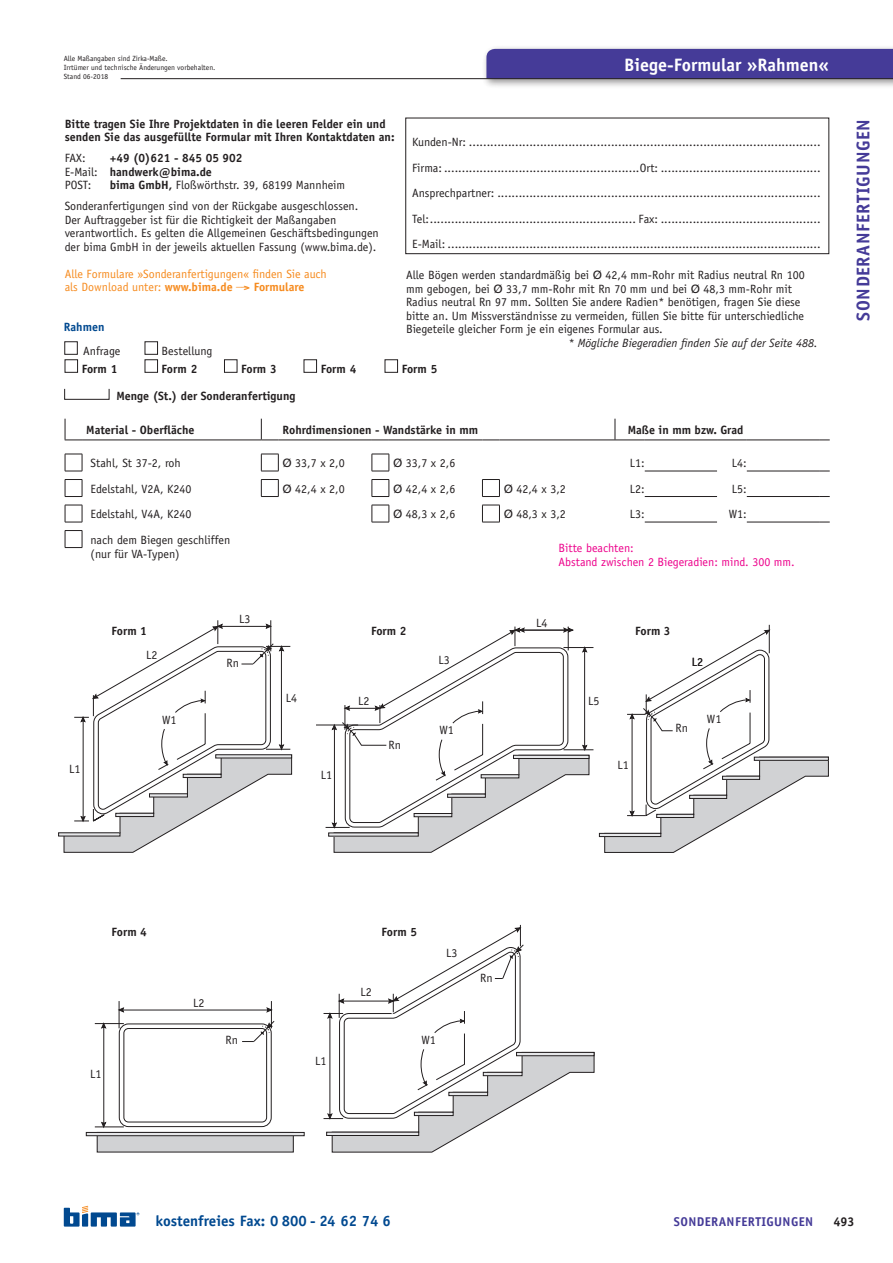
<style>
.page{position:relative;width:893px;height:1263px;background:#fff}
.page>*{position:absolute;margin:0;border:0;box-sizing:border-box;transform-origin:0 0}
.t1{font:700 18.45px "Officina Sans";letter-spacing:.03em;color:#453b98}
.t2{font:700 18px "Officina Sans";color:#fff}
.t3{font:700 15px "Officina Sans";color:#014990}
.t4{font:700 12.75px "Officina Sans";letter-spacing:.03em;color:#453b98}
.t5{font:700 12.75px "Officina Sans";color:#231f20}
.t6{font:12px/13.5px "Officina Sans";color:#231f20}
.t7{font:700 12px/13.5px "Officina Sans";color:#231f20}
.t8{font:12px/13.5px "Officina Sans";color:#f68b1f}
.t9{font:12px/13.5px "Officina Sans";color:#ed028c}
.t10{font:italic 12px "Officina Sans";color:#231f20}
.t11{font:700 12px "Officina Sans";color:#014990}
.t12{font:7.5px/9px "Officina Sans";color:#231f20}
.s1{font-family:"Frutiger"}
.s2{font-weight:400}
.s3{font-weight:700}
</style>
<div class="page">
<div style="left:482px;top:45px;width:411px;height:44px;background:#231f20;opacity:.5"></div>
<div style="left:486px;top:49px;width:407px;height:29px;background:#453b98"></div>
<svg style="left:64px;top:1206px;width:75px;height:20px"></svg>
<hr style="left:121px;top:78px;width:772px;height:1px;background:#231f20">
<div style="left:58px;top:833px;width:62px;height:3px;border:1px solid #231f20"></div>
<svg style="left:64px;top:620px;width:228px;height:233px"></svg>
<hr style="left:316px;top:725px;width:42px;height:1px;background:#231f20">
<hr style="left:563px;top:749px;width:30px;height:1px;background:#231f20">
<hr style="left:563px;top:647px;width:30px;height:1px;background:#231f20">
<svg style="left:326px;top:626px;width:263px;height:227px"></svg>
<div style="left:97px;top:1132px;width:196px;height:20px;background:#d1d2d4"></div>
<div style="left:86px;top:1132px;width:218px;height:4px;border:1px solid #231f20"></div>
<svg style="left:95px;top:1001px;width:180px;height:127px"></svg>
<svg style="left:324px;top:925px;width:270px;height:227px"></svg>
<div style="left:599px;top:833px;width:62px;height:4px;border:1px solid #231f20"></div>
<svg style="left:604px;top:624px;width:225px;height:229px"></svg>
<div style="left:405px;top:118px;width:424px;height:136px;border:1px solid #231f20"></div>
<svg style="left:261px;top:454px;width:18px;height:18px"></svg>
<svg style="left:372px;top:454px;width:18px;height:18px"></svg>
<svg style="left:261px;top:479px;width:18px;height:18px"></svg>
<svg style="left:372px;top:479px;width:18px;height:18px"></svg>
<svg style="left:482px;top:479px;width:18px;height:18px"></svg>
<svg style="left:372px;top:505px;width:18px;height:18px"></svg>
<svg style="left:482px;top:505px;width:18px;height:18px"></svg>
<svg style="left:65px;top:454px;width:18px;height:18px"></svg>
<svg style="left:65px;top:479px;width:18px;height:18px"></svg>
<svg style="left:65px;top:505px;width:18px;height:18px"></svg>
<svg style="left:65px;top:530px;width:18px;height:18px"></svg>
<svg style="left:615px;top:419px;width:1px;height:21px"></svg>
<hr style="left:645px;top:471px;width:72px;height:1px;background:#231f20">
<hr style="left:747px;top:471px;width:72px;height:1px;background:#231f20">
<hr style="left:645px;top:496px;width:72px;height:1px;background:#231f20">
<hr style="left:747px;top:496px;width:72px;height:1px;background:#231f20">
<hr style="left:645px;top:522px;width:72px;height:1px;background:#231f20">
<hr style="left:747px;top:522px;width:72px;height:1px;background:#231f20">
<svg style="left:65px;top:419px;width:17px;height:22px"></svg>
<hr style="left:82px;top:440px;width:179px;height:1px;background:#231f20">
<svg style="left:261px;top:419px;width:17px;height:22px"></svg>
<hr style="left:278px;top:440px;width:94px;height:1px;background:#231f20">
<svg style="left:372px;top:440px;width:17px;height:1px"></svg>
<hr style="left:389px;top:440px;width:93px;height:1px;background:#231f20">
<svg style="left:482px;top:440px;width:17px;height:1px"></svg>
<hr style="left:499px;top:440px;width:116px;height:1px;background:#231f20">
<hr style="left:615px;top:440px;width:30px;height:1px;background:#231f20">
<hr style="left:645px;top:440px;width:72px;height:1px;background:#231f20">
<hr style="left:717px;top:440px;width:30px;height:1px;background:#231f20">
<hr style="left:747px;top:440px;width:72px;height:1px;background:#231f20">
<p class="t12" style="left:64px;top:54px;width:153px">Alle Maßangaben sind Zirka-Maße.<br>Irrtümer und technische Änderungen vorbehalten.<br>Stand 06-2018</p>
<h2 class="t2" style="left:624px;top:57px;width:207px">Biege-Formular »Rahmen«</h2>
<p class="t7" style="left:65px;top:118px;width:331px">Bitte tragen Sie Ihre Projektdaten in die leeren Felder ein und senden Sie das ausgefüllte Formular mit Ihren Kontaktdaten an:</p>
<p class="t6" style="left:65px;top:152px;width:22px">FAX:</p>
<p class="t6" style="left:412px;top:130px;width:410px;line-height:25.5px;text-align:justify">Kunden-Nr: ...................................................................................................<br>Firma: .......................................................Ort: .............................................<br>Ansprechpartner: ...........................................................................................<br>Tel: .......................................................... Fax: .............................................<br>E-Mail: .........................................................................................................</p>
<p class="t6" style="left:406px;top:269px;width:400px">Alle Bögen werden standardmäßig bei <span class="s1">Ø</span> 42,4 mm-Rohr mit Radius neutral Rn 100 mm gebogen, bei <span class="s1">Ø</span> 33,7 mm-Rohr mit Rn 70 mm und bei <span class="s1">Ø</span> 48,3 mm-Rohr mit Radius neutral Rn 97 mm. Sollten Sie andere Radien* benötigen, fragen Sie diese bitte an. Um Missverständnisse zu vermeiden, füllen Sie bitte für unterschiedliche Biegeteile gleicher Form je ein eigenes Formular aus.</p>
<p class="t10" style="left:568px;top:338px;width:251px">* Mögliche Biegeradien finden Sie auf der Seite 488.</p>
<p class="t7" style="left:65px;top:153px;width:179px;text-indent:45px">+49 (0)621 - 845 05 902<br><span class="s2">E-Mail:</span> handwerk@bima.de<br><span class="s2">POST:</span></p>
<p class="t6" style="left:65px;top:175px;width:295px;line-height:21px;text-indent:45px"><span class="s3">bima GmbH,</span> Floßwörthstr. 39, 68199 Mannheim<br>Sonderanfertigungen sind von der Rückgabe ausgeschlossen.</p>
<p class="t6" style="left:65px;top:213px;width:316px">Der Auftraggeber ist für die Richtigkeit der Maßangaben verantwortlich. Es gelten die Allgemeinen Geschäftsbedingungen der bima GmbH in der jeweils aktuellen Fassung (www.bima.de).</p>
<p class="t8" style="left:65px;top:267px;width:264px">Alle Formulare »Sonderanfertigungen« finden Sie auch als Download unter: <span class="s3">www.bima.de </span><sup>__</sup><span class="s3">&gt; Formulare</span></p>
<p class="t11" style="left:64px;top:321px;width:42px">Rahmen</p>
<p class="t6" style="left:83px;top:344px;width:39px">Anfrage</p>
<p class="t6" style="left:162px;top:344px;width:52px">Bestellung</p>
<p class="t7" style="left:82px;top:363px;width:37px">Form 1</p>
<p class="t7" style="left:162px;top:363px;width:37px">Form 2</p>
<p class="t7" style="left:241px;top:363px;width:37px">Form 3</p>
<p class="t7" style="left:321px;top:363px;width:37px">Form 4</p>
<p class="t7" style="left:402px;top:363px;width:37px">Form 5</p>
<p class="t7" style="left:116px;top:390px;width:181px">Menge (St.) der Sonderanfertigung</p>
<p class="t7" style="left:86px;top:424px;width:110px">Material - Oberfläche</p>
<p class="t7" style="left:283px;top:424px;width:197px">Rohrdimensionen - Wandstärke in mm</p>
<p class="t7" style="left:628px;top:424px;width:117px">Maße in mm bzw. Grad</p>
<p class="t6" style="left:91px;top:456px;width:92px">Stahl, St 37-2, roh</p>
<p class="t6" style="left:283px;top:456px;width:64px"><span class="s1">Ø</span> 33,7 x 2,0</p>
<p class="t6" style="left:393px;top:456px;width:64px"><span class="s1">Ø</span> 33,7 x 2,6</p>
<p class="t6" style="left:630px;top:456px;width:16px">L1:</p>
<p class="t6" style="left:732px;top:456px;width:16px">L4:</p>
<p class="t6" style="left:91px;top:482px;width:102px">Edelstahl, V2A, K240</p>
<p class="t6" style="left:283px;top:482px;width:64px"><span class="s1">Ø</span> 42,4 x 2,0</p>
<p class="t6" style="left:393px;top:482px;width:64px"><span class="s1">Ø</span> 42,4 x 2,6</p>
<p class="t6" style="left:504px;top:482px;width:64px"><span class="s1">Ø</span> 42,4 x 3,2</p>
<p class="t6" style="left:630px;top:482px;width:16px">L2:</p>
<p class="t6" style="left:732px;top:482px;width:16px">L5:</p>
<p class="t6" style="left:91px;top:507px;width:102px">Edelstahl, V4A, K240</p>
<p class="t6" style="left:393px;top:507px;width:64px"><span class="s1">Ø</span> 48,3 x 2,6</p>
<p class="t6" style="left:504px;top:507px;width:64px"><span class="s1">Ø</span> 48,3 x 3,2</p>
<p class="t6" style="left:630px;top:507px;width:16px">L3:</p>
<p class="t6" style="left:729px;top:507px;width:19px">W1:</p>
<p class="t6" style="left:91px;top:532px;width:141px;line-height:14.9px">nach dem Biegen geschliffen (nur für VA-Typen)</p>
<p class="t9" style="left:558px;top:542px;width:238px">Bitte beachten:<br>Abstand zwischen 2 Biegeradien: mind. 300 mm.</p>
<p class="t6" style="left:69px;top:762px;width:13px">L1</p>
<p class="t7" style="left:112px;top:625px;width:37px">Form 1</p>
<p class="t6" style="left:146px;top:648px;width:13px">L2</p>
<p class="t6" style="left:162px;top:713px;width:16px">W1</p>
<p class="t6" style="left:239px;top:613px;width:13px">L3</p>
<p class="t6" style="left:226px;top:656px;width:14px">Rn</p>
<p class="t6" style="left:286px;top:691px;width:13px">L4</p>
<p class="t6" style="left:321px;top:768px;width:13px">L1</p>
<p class="t7" style="left:371px;top:625px;width:37px">Form 2</p>
<p class="t6" style="left:358px;top:694px;width:13px">L2</p>
<p class="t6" style="left:389px;top:739px;width:14px">Rn</p>
<p class="t6" style="left:438px;top:654px;width:13px">L3</p>
<p class="t6" style="left:439px;top:724px;width:16px">W1</p>
<p class="t6" style="left:536px;top:617px;width:13px">L4</p>
<p class="t6" style="left:588px;top:695px;width:13px">L5</p>
<p class="t7" style="left:635px;top:625px;width:37px">Form 3</p>
<p class="t6" style="left:692px;top:655px;width:13px">L2</p>
<p class="t6" style="left:617px;top:758px;width:13px">L1</p>
<p class="t6" style="left:676px;top:721px;width:14px">Rn</p>
<p class="t6" style="left:707px;top:712px;width:16px">W1</p>
<h1 class="t1" style="left:856px;top:321px;width:203px;rotate:-90deg">SONDERANFERTIGUNGEN</h1>
<p class="t7" style="left:112px;top:927px;width:37px">Form 4</p>
<p class="t6" style="left:90px;top:1068px;width:13px">L1</p>
<p class="t6" style="left:193px;top:996px;width:13px">L2</p>
<p class="t7" style="left:382px;top:927px;width:37px">Form 5</p>
<p class="t6" style="left:360px;top:986px;width:13px">L2</p>
<p class="t6" style="left:446px;top:946px;width:13px">L3</p>
<p class="t6" style="left:225px;top:1034px;width:14px">Rn</p>
<p class="t6" style="left:421px;top:1033px;width:16px">W1</p>
<p class="t6" style="left:315px;top:1055px;width:13px">L1</p>
<p class="t6" style="left:480px;top:972px;width:14px">Rn</p>
<p class="t3" style="left:155px;top:1215px;width:237px">kostenfreies Fax: 0 800 - 24 62 74 6</p>
<p class="t4" style="left:674px;top:1217px;width:141px">SONDERANFERTIGUNGEN</p>
<p class="t5" style="left:833px;top:1217px;width:23px">493</p>
</div>
